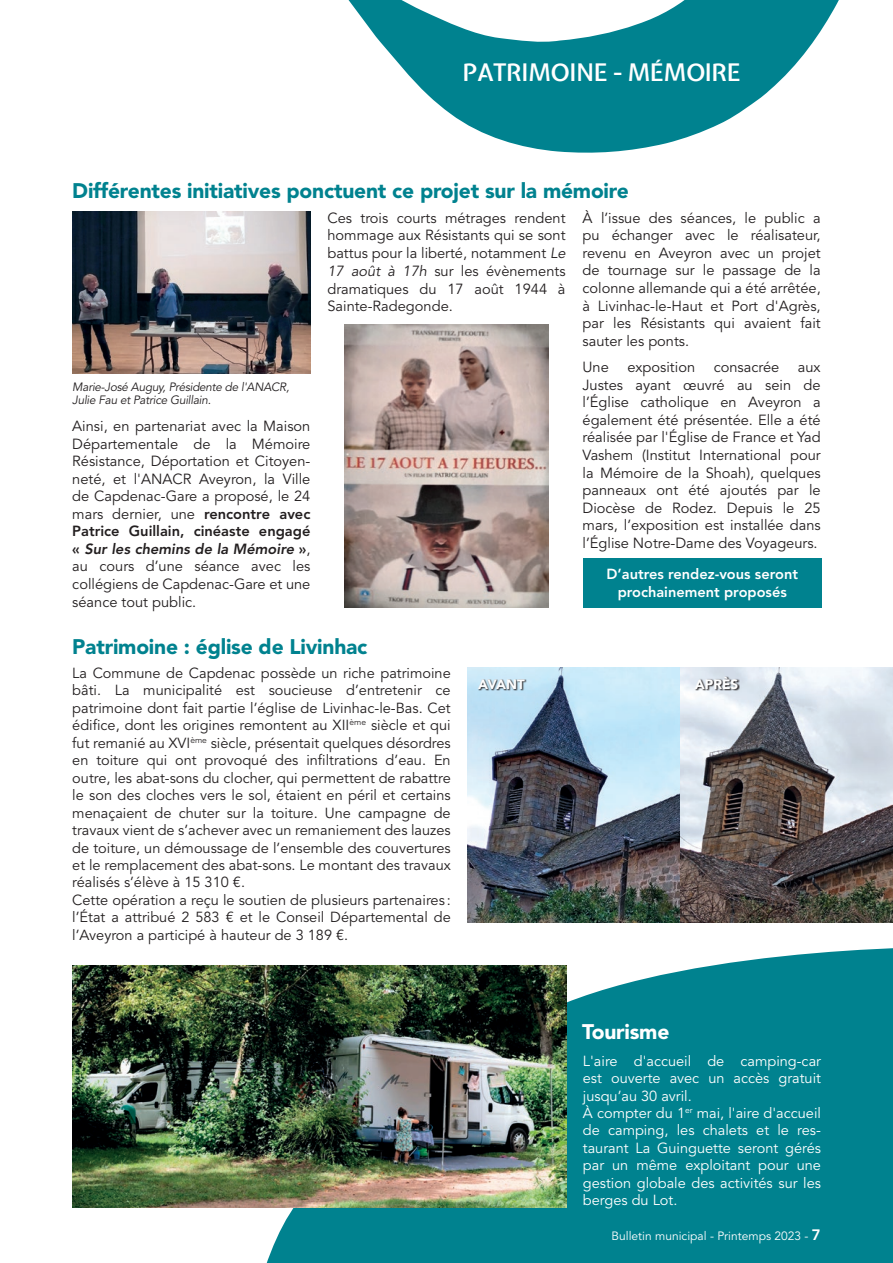
<style>
.page{position:relative;width:893px;height:1263px;background:#fff}
.page>*{position:absolute;margin:0;border:0;box-sizing:border-box;transform-origin:0 0}
.t1{font:600 24px "Expletus Sans";letter-spacing:-.02em;color:#fff}
.t2{font:900 21px "Avenir LT Std";letter-spacing:-.01em;color:#00828f}
.t3{font:900 21px "Avenir LT Std";letter-spacing:-.01em;color:#fff}
.t4{font:14.7px/17.5px "Avenir LT Std";color:#231f20;text-align:justify}
.t5{font:14.55px/17.4px "Avenir LT Std";color:#231f20}
.t6{font:14.55px/17.4px "Avenir LT Std";color:#fff}
.t7{font:800 14.55px/17.4px "Avenir LT Std";color:#fff;text-align:center}
.t8{font:900 13.5px "Avenir LT Std";color:#fff}
.t9{font:italic 12px/13.5px "Avenir LT Std";letter-spacing:-.02em;color:#231f20}
.t10{font:12px "Avenir LT Std";color:#fff}
.s1{font-weight:800}
.s2{font-weight:800;font-style:italic}
.s3{font-style:italic}
.s4{font-weight:800;font-size:15px}
</style>
<div class="page">
<svg style="left:266px;top:948px;width:627px;height:315px;background:#188e99"></svg>
<svg style="left:348px;top:0;width:491px;height:153px;fill:#00828f"></svg>
<img style="left:72px;top:965px;width:494px;height:243px">
<img style="left:72px;top:211px;width:238px;height:162px">
<img style="left:344px;top:325px;width:205px;height:282px">
<div style="left:583px;top:558px;width:238px;height:49px;background:#00828f"></div>
<img style="left:468px;top:667px;width:425px;height:255px">
<svg style="left:478px;top:679px;width:49px;height:12px"></svg>
<svg style="left:695px;top:676px;width:45px;height:15px"></svg>
<h1 class="t1" style="left:462px;top:60px;width:280px">PATRIMOINE - MÉMOIRE</h1>
<h2 class="t2" style="left:72px;top:178px;width:558px">Différentes initiatives ponctuent ce projet sur la mémoire</h2>
<p class="t9" style="left:72px;top:380px;width:218px">Marie-José Auguy, Présidente de l'ANACR,<br>Julie Fau et Patrice Guillain.</p>
<p class="t4" style="left:72px;top:418px;width:240px">Ainsi, en partenariat avec la Maison Départementale de la Mémoire Résistance, Déportation et Citoyen&shy;neté, et l'ANACR Aveyron, la Ville de Capdenac-Gare a proposé, le 24 mars dernier, une <span class="s1">rencontre avec Patrice Guillain, cinéaste engagé «</span> <span class="s2">Sur les chemins de la Mémoire</span> <span class="s1">»</span>, au cours d’une séance avec les collégiens de Capdenac-Gare et une séance tout public.</p>
<p class="t4" style="left:327px;top:209px;width:240px">Ces trois courts métrages rendent hommage aux Résistants qui se sont battus pour la liberté, notamment <span class="s3">Le 17 août à 17h</span> sur les évènements dramatiques du 17 août 1944 à Sainte-Radegonde.</p>
<p class="t4" style="left:583px;top:209px;width:240px">À l’issue des séances, le public a pu échanger avec le réalisateur, revenu en Aveyron avec un projet de tournage sur le passage de la colonne allemande qui a été arrêtée, à Livinhac-le-Haut et Port d'Agrès, par les Résistants qui avaient fait sauter les ponts.</p>
<p class="t4" style="left:583px;top:358px;width:28px">Une</p>
<p class="t4" style="left:627px;top:358px;width:69px">exposition</p>
<p class="t4" style="left:714px;top:358px;width:67px">consacrée</p>
<p class="t4" style="left:583px;top:358px;width:240px;text-indent:215px">aux Justes ayant œuvré au sein de l’Église catholique en Aveyron a également été présentée. Elle a été réalisée par l'Église de France et Yad Vashem (Institut International pour la Mémoire de la Shoah), quelques panneaux ont été ajoutés par le Diocèse de Rodez. Depuis le 25 mars, l’exposition est installée dans l’Église Notre-Dame des Voyageurs.</p>
<p class="t7" style="left:606px;top:566px;width:193px">D’autres rendez-vous seront prochainement proposés</p>
<h2 class="t2" style="left:72px;top:634px;width:297px">Patrimoine : église de Livinhac</h2>
<p class="t5" style="left:72px;top:665px;width:380px">La Commune de Capdenac possède un riche patrimoine bâti. La municipalité est soucieuse d’entretenir ce patrimoine dont fait partie l’église de Livinhac-le-Bas. Cet édifice, dont les origines remontent au XII<sup>ème</sup> siècle et qui fut remanié au XVI<sup>ème</sup> siècle, présentait quelques désordres en toiture qui ont provoqué des infiltrations d’eau. En outre, les abat-sons du clocher, qui permettent de rabattre le son des cloches vers le sol, étaient en péril et certains menaçaient de chuter sur la toiture. Une campagne de travaux vient de s’achever avec un remaniement des lauzes de toiture, un démoussage de l’ensemble des couvertures et le remplacement des abat-sons. Le montant des travaux réalisés s’élève à 15 310 €.<br>Cette opération a reçu le soutien de plusieurs partenaires : l’État a attribué 2 583 € et le Conseil Départemental de l’Aveyron a participé à hauteur de 3 189 €.</p>
<p class="t8" style="left:478px;top:676px;width:48px">AVANT</p>
<p class="t8" style="left:695px;top:676px;width:45px">APRÈS</p>
<h2 class="t3" style="left:582px;top:1018px;width:89px">Tourisme</h2>
<p class="t6" style="left:583px;top:1052px;width:240px">L'aire d'accueil de camping-car est ouverte avec un accès gratuit jusqu’au 30 avril.<br>À compter du 1<sup>er</sup> mai, l'aire d'accueil de camping, les chalets et le res&shy;taurant La Guinguette seront gérés par un même exploitant pour une gestion globale des activités sur les berges du Lot.</p>
<p class="t10" style="left:612px;top:1229px;width:211px">Bulletin municipal - Printemps 2023 - <span class="s4">7</span></p>
</div>
